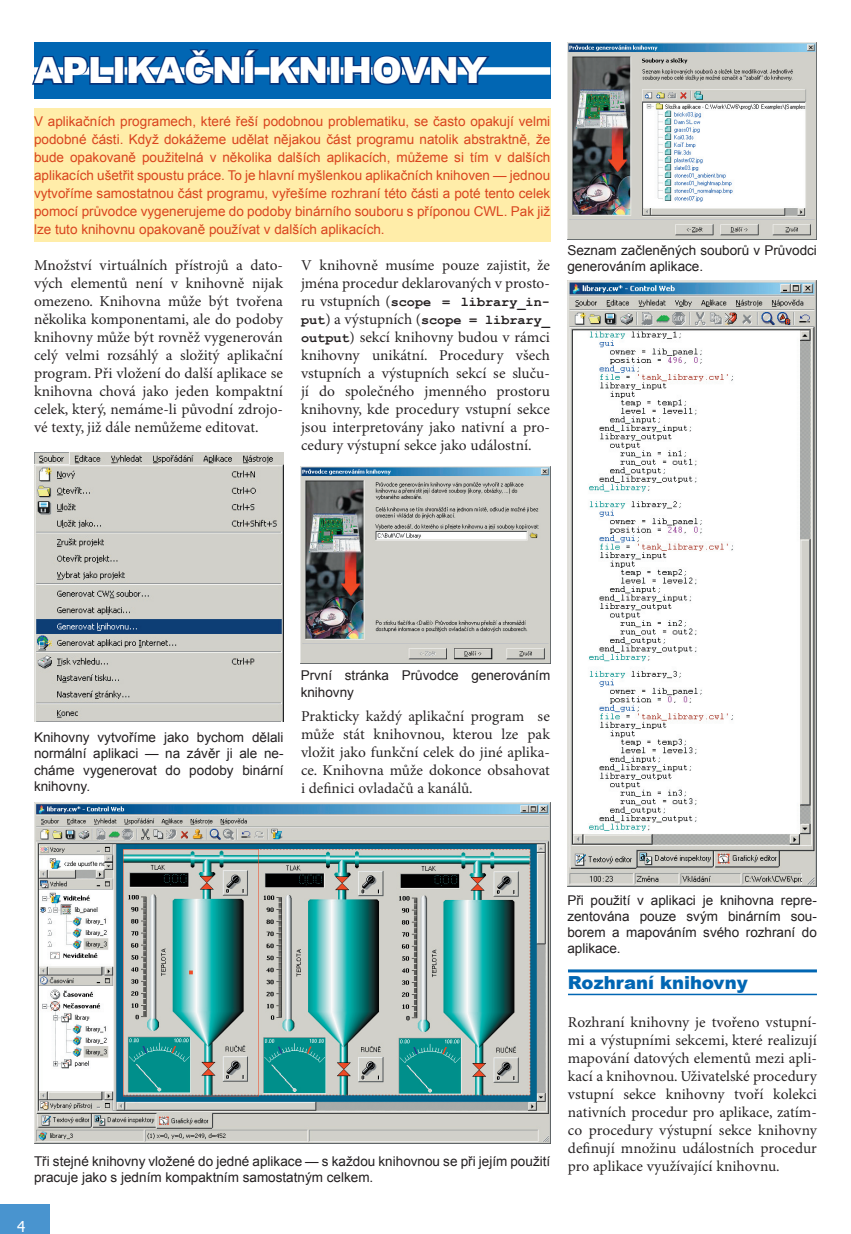
<style>
.page{position:relative;width:851px;height:1234px;background:#fff}
.page>*{position:absolute;margin:0;border:0;box-sizing:border-box;transform-origin:0 0}
.t1{font:900 36px "Arial";color:#fff}
.t2{font:900 18px "Arial";color:#0166b3}
.t3{font:15px/18px "Minion Pro";color:#231f20;text-align:justify}
.t4{font:15px "Tahoma";color:#fff}
.t5{font:13.5px/18px "Arial";color:#d9441e;text-align:justify}
.t6{font:13.5px/16.2px "Arial";color:#231f20}
.t7{font:700 13.5px/18px "Courier New";color:#231f20}
.s1{font-family:"Minion Pro";font-weight:400;font-size:15px}
.s2{font-family:"Courier New";font-weight:700;font-size:13.5px}
</style>
<div class="page">
<div style="left:0;top:1203px;width:50px;height:30px;background:#4994cf"></div>
<hr style="left:568px;top:969px;width:248px;height:3px;background:#0166b3">
<hr style="left:568px;top:993px;width:248px;height:1px;background:#0166b3">
<div style="left:34px;top:109px;width:516px;height:133px;background:#ffeda9"></div>
<img style="left:34px;top:452px;width:249px;height:269px">
<img style="left:567px;top:43px;width:249px;height:196px">
<img style="left:567px;top:280px;width:249px;height:606px">
<img style="left:34px;top:802px;width:516px;height:341px">
<img style="left:300px;top:466px;width:250px;height:197px">
<div style="left:34px;top:43px;width:516px;height:56px;background:#0166b3"></div>
<div style="left:34px;top:67px;width:516px;height:8px;background:#fff"></div>
<svg style="left:32px;top:56px;width:81px;height:29px"></svg>
<div style="left:113px;top:56px;width:11px;height:29px;border:3px solid #08357c"></div>
<svg style="left:126px;top:49px;width:202px;height:36px"></svg>
<div style="left:329px;top:56px;width:11px;height:29px;border:3px solid #08357c"></div>
<svg style="left:342px;top:55px;width:150px;height:30px"></svg>
<h1 class="t1" style="left:34px;top:44px;width:454px">APLIKAČNÍ KNIHOVNY</h1>
<p class="t5" style="left:34px;top:112px;width:517px">V aplikačních programech, které řeší podobnou problematiku, se často opakují velmi podobné části. Když dokážeme udělat nějakou část programu natolik abstraktně, že bude opakovaně použitelná v několika dalších aplikacích, můžeme si tím v dalších aplikacích ušetřit spoustu práce. To je hlavní myšlenkou aplikačních knihoven — jednou vytvoříme samostatnou část programu, vyřešíme rozhraní této části a poté tento celek pomocí průvodce vygenerujeme do podoby binárního souboru s příponou CWL. Pak již lze tuto knihovnu opakovaně používat v dalších aplikacích.</p>
<p class="t3" style="left:34px;top:257px;width:250px">Množství virtuálních přístrojů a dato&shy;vých elementů není v knihovně nijak omezeno. Knihovna může být tvořena několika komponentami, ale do podoby knihovny může být rovněž vygenerován celý velmi rozsáhlý a složitý aplikační program. Při vložení do další aplikace se knihovna chová jako jeden kompaktní celek, který, nemáme-li původní zdrojo&shy;vé texty, již dále nemůžeme editovat.</p>
<p class="t3" style="left:301px;top:257px;width:250px">V knihovně musíme pouze zajistit, že jména procedur deklarovaných v prosto-</p>
<p class="t7" style="left:301px;top:292px;width:250px"><span class="s1">ru vstupních (</span>scope = library_in&shy;put<span class="s1">) a výstupních (</span>scope = library_</p>
<p class="t3" style="left:301px;top:329px;width:250px"><span class="s2">output</span>) sekcí knihovny budou v rámci knihovny unikátní. Procedury všech vstupních a výstupních sekcí se sluču&shy;jí do společného jmenného prostoru knihovny, kde procedury vstupní sekce jsou interpretovány jako nativní a pro&shy;cedury výstupní sekce jako událostní.</p>
<p class="t6" style="left:567px;top:242px;width:251px">Seznam začleněných souborů v Průvodci generováním aplikace.</p>
<p class="t6" style="left:34px;top:729px;width:251px;text-align:justify">Knihovny vytvoříme jako bychom dělali normální aplikaci — na závěr ji ale ne&shy;cháme vygenerovat do podoby binární knihovny.</p>
<p class="t6" style="left:300px;top:667px;width:251px">První stránka Průvodce generováním knihovny</p>
<p class="t3" style="left:301px;top:707px;width:250px">Prakticky každý aplikační program se může stát knihovnou, kterou lze pak vložit jako funkční celek do jiné aplika&shy;ce. Knihovna může dokonce obsahovat i definici ovladačů a kanálů.</p>
<p class="t6" style="left:34px;top:1153px;width:517px">Tři stejné knihovny vložené do jedné aplikace — s každou knihovnou se při jejím použití pracuje jako s jedním kompaktním samostatným celkem.</p>
<p class="t4" style="left:17px;top:1216px;width:10px">4</p>
<p class="t6" style="left:567px;top:891px;width:251px;text-align:justify">Při použití v aplikaci je knihovna repre&shy;zentována pouze svým binárním sou&shy;borem a mapováním svého rozhraní do aplikace.</p>
<p class="t2" style="left:568px;top:969px;width:181px">Rozhraní knihovny</p>
<p class="t3" style="left:568px;top:1013px;width:250px">Rozhraní knihovny je tvořeno vstupní&shy;mi a výstupními sekcemi, které realizují mapování datových elementů mezi apli&shy;kací a knihovnou. Uživatelské procedury vstupní sekce knihovny tvoří kolekci nativních procedur pro aplikace, zatím&shy;co procedury výstupní sekce knihovny definují množinu událostních procedur pro aplikace využívající knihovnu.</p>
</div>
